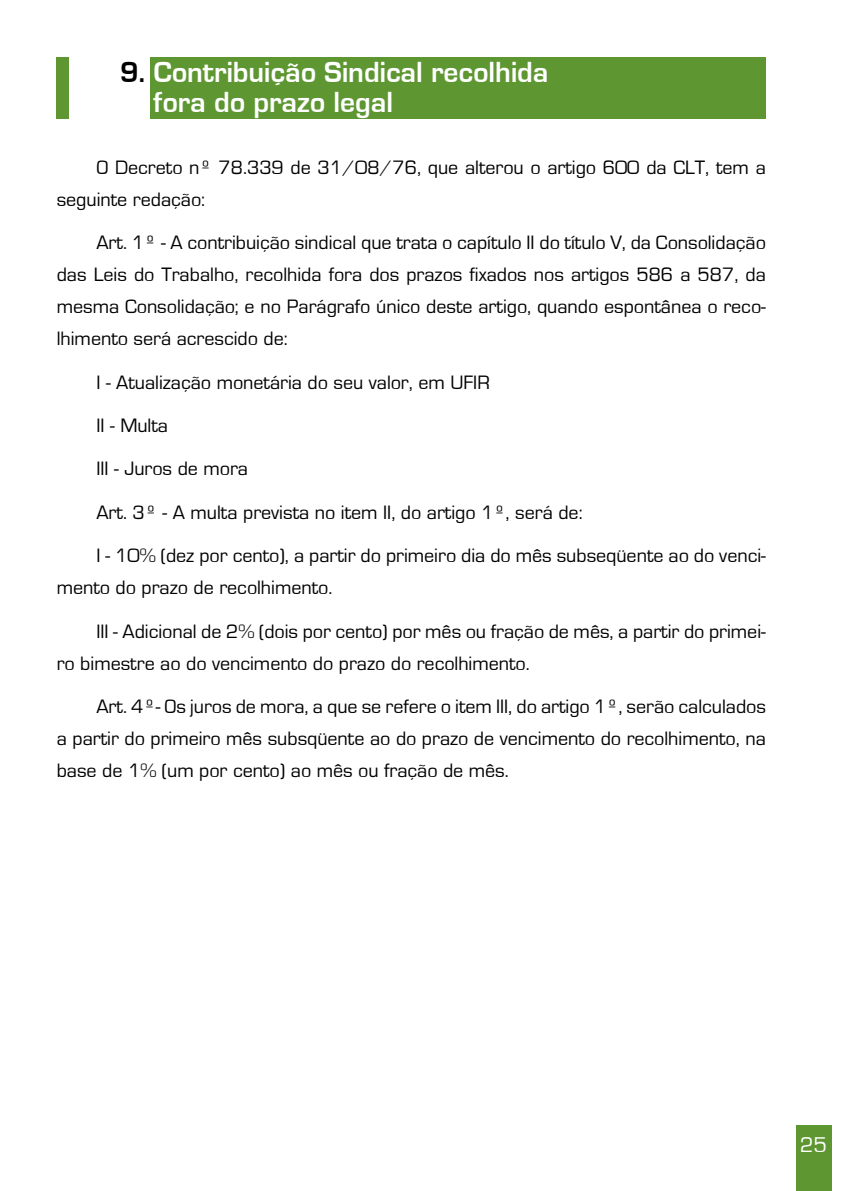
<style>
.page{position:relative;width:851px;height:1191px;background:#fff}
.page>*{position:absolute;margin:0;border:0;box-sizing:border-box;transform-origin:0 0}
.t1{font:30px/30px "Eurose";color:#fff}
.t2{font:22px "Eurostile";color:#fff}
.t3{font:20px/43.4px "Eurostile";color:#000}
.s1{color:#000}
</style>
<div class="page">
<div style="left:795px;top:1125px;width:36px;height:66px;background:#5e9732"></div>
<div style="left:56px;top:58px;width:709px;height:61px;background:#5e9732"></div>
<div style="left:69px;top:49px;width:80px;height:78px;background:#fff"></div>
<h1 class="t1" style="left:153px;top:57px;width:396px;text-indent:-33px"><span class="s1">9.</span> Contribuição Sindical recolhida fora do prazo legal</h1>
<p class="t3" style="left:57px;top:152px;width:710px;line-height:32px;text-indent:40px">O Decreto nº 78.339 de 31/08/76, que alterou o artigo 600 da CLT, tem a seguinte redação:</p>
<p class="t3" style="left:57px;top:227px;width:710px;line-height:32px;text-align:justify;text-indent:40px">Art. 1º - A contribuição sindical que trata o capítulo II do título V, da Consolidação das Leis do Trabalho, recolhida fora dos prazos fixados nos artigos 586 a 587, da mesma Consolidação; e no Parágrafo único deste artigo, quando espontânea o reco&shy;lhimento será acrescido de:</p>
<p class="t3" style="left:96px;top:361px;width:670px">I - Atualização monetária do seu valor, em UFIR<br>II - Multa<br>III - Juros de mora<br>Art. 3º - A multa prevista no item II, do artigo 1º, será de:<br>I - 10% (dez por cento), a partir do primeiro dia do mês subseqüente ao do venci-</p>
<p class="t3" style="left:96px;top:566px;width:670px;text-indent:-40px">mento do prazo de recolhimento.<br>III - Adicional de 2% (dois por cento) por mês ou fração de mês, a partir do primei-</p>
<p class="t3" style="left:96px;top:642px;width:671px;text-indent:-40px">ro bimestre ao do vencimento do prazo do recolhimento.<br>Art. 4º- Os juros de mora, a que se refere o item III, do artigo 1º, serão calculados</p>
<p class="t3" style="left:57px;top:723px;width:710px;line-height:32px">a partir do primeiro mês subsqüente ao do prazo de vencimento do recolhimento, na base de 1% (um por cento) ao mês ou fração de mês.</p>
<p class="t2" style="left:799px;top:1133px;width:28px">25</p>
</div>
